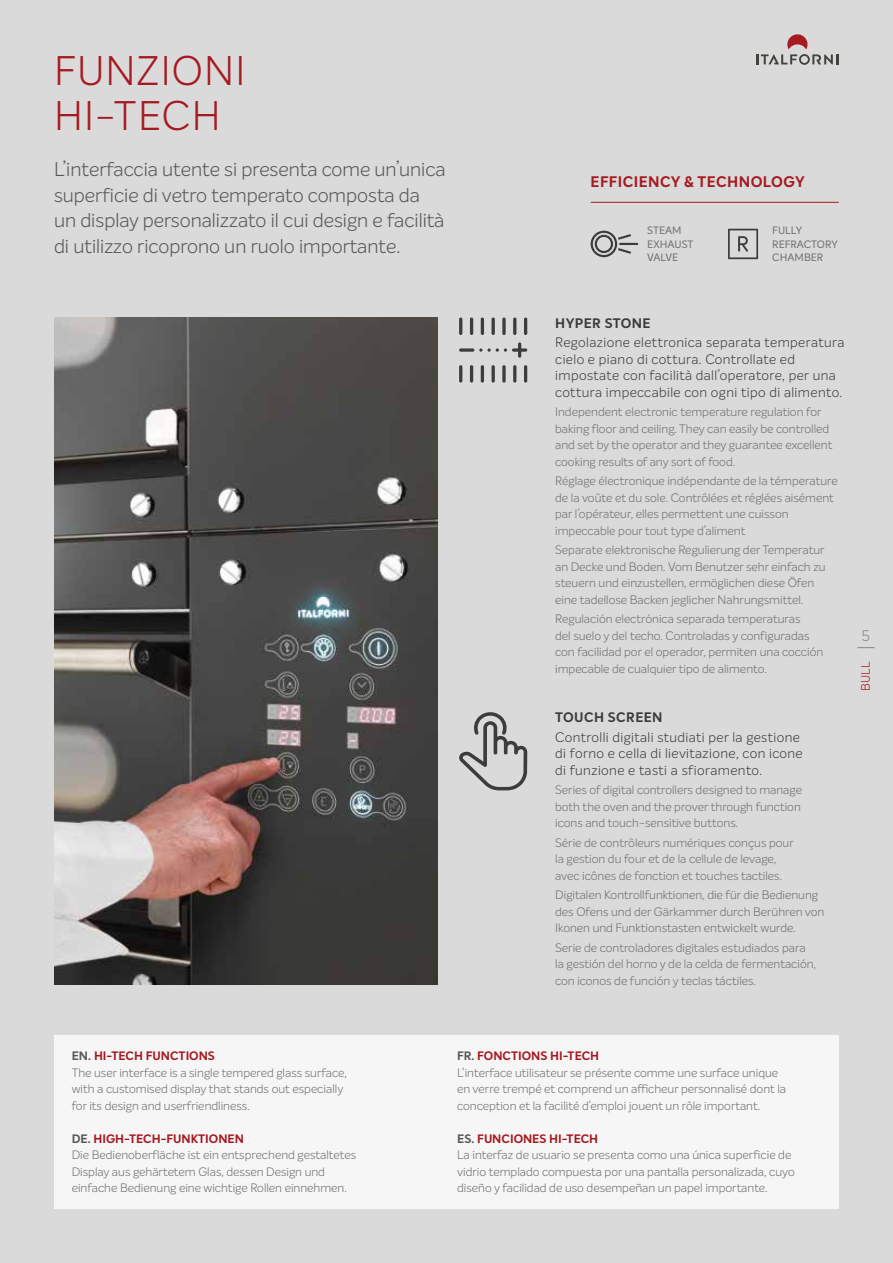
<style>
.page{position:relative;width:893px;height:1263px;background:#dadada}
.page>*{position:absolute;margin:0;border:0;box-sizing:border-box;transform-origin:0 0}
.t1{font:300 40.5px/45px "Intelo Alt";letter-spacing:.03em;color:#a61a21}
.t2{font:300 19.5px/25.5px "Intelo Alt";color:#575756}
.t3{font:700 15px "Intelo Alt";letter-spacing:.03em;color:#a61a21}
.t4{font:300 15px "Intelo Alt";color:#878787}
.t5{font:300 13.5px/16.5px "Intelo Alt";letter-spacing:.03em;color:#3c3c3b}
.t6{font:700 13.5px "Intelo Alt";letter-spacing:.03em;color:#3c3c3b}
.t7{font:300 12px/16.5px "Intelo Alt";color:#706f6f}
.t8{font:300 12px "Intelo Alt";color:#a61a21}
.t9{font:10.5px/13.5px "Intelo Alt";color:#706f6f}
.s1{font-weight:700;color:#575756}
.s2{font-weight:700;color:#a61a21}
</style>
<div class="page">
<svg style="left:857px;top:647px;width:18px;height:1px"></svg>
<svg style="left:756px;top:34px;width:83px;height:31px"></svg>
<img style="left:54px;top:317px;width:383px;height:667px">
<hr style="left:459px;top:365px;width:3px;height:18px;background:#3c3c3b;border-radius:2px">
<hr style="left:470px;top:365px;width:3px;height:18px;background:#3c3c3b;border-radius:2px">
<hr style="left:481px;top:365px;width:3px;height:18px;background:#3c3c3b;border-radius:2px">
<hr style="left:492px;top:365px;width:3px;height:18px;background:#3c3c3b;border-radius:2px">
<svg style="left:502px;top:365px;width:4px;height:18px"></svg>
<hr style="left:513px;top:365px;width:3px;height:18px;background:#3c3c3b;border-radius:2px">
<hr style="left:524px;top:365px;width:3px;height:18px;background:#3c3c3b;border-radius:2px">
<hr style="left:459px;top:317px;width:3px;height:18px;background:#3c3c3b;border-radius:2px">
<hr style="left:470px;top:317px;width:3px;height:18px;background:#3c3c3b;border-radius:2px">
<hr style="left:481px;top:317px;width:3px;height:18px;background:#3c3c3b;border-radius:2px">
<hr style="left:492px;top:317px;width:3px;height:18px;background:#3c3c3b;border-radius:2px">
<svg style="left:502px;top:317px;width:4px;height:18px"></svg>
<hr style="left:513px;top:317px;width:3px;height:18px;background:#3c3c3b;border-radius:2px">
<hr style="left:524px;top:317px;width:3px;height:18px;background:#3c3c3b;border-radius:2px">
<svg style="left:459px;top:348px;width:15px;height:4px"></svg>
<svg style="left:479px;top:342px;width:48px;height:16px"></svg>
<svg style="left:459px;top:712px;width:68px;height:78px"></svg>
<hr style="left:591px;top:202px;width:247px;height:1px;background:#a61a21">
<svg style="left:591px;top:231px;width:47px;height:26px"></svg>
<svg style="left:728px;top:229px;width:30px;height:30px"></svg>
<div style="left:54px;top:1036px;width:785px;height:173px;background:#f6f6f6"></div>
<h1 class="t1" style="left:54px;top:48px;width:193px">FUNZIONI<br>HI-TECH</h1>
<h2 class="t2" style="left:54px;top:157px;width:393px">L’interfaccia utente si presenta come un’unica superficie di vetro temperato composta da un display personalizzato il cui design e facilità di utilizzo ricoprono un ruolo importante.</h2>
<p class="t3" style="left:591px;top:172px;width:216px">EFFICIENCY &amp; TECHNOLOGY</p>
<p class="t9" style="left:647px;top:224px;width:48px">STEAM<br>EXHAUST<br>VALVE</p>
<p class="t9" style="left:772px;top:224px;width:67px">FULLY<br>REFRACTORY<br>CHAMBER</p>
<p class="t6" style="left:555px;top:314px;width:97px">HYPER STONE</p>
<p class="t5" style="left:555px;top:334px;width:291px">Regolazione elettronica separata temperatura cielo e piano di cottura. Controllate ed impostate con facilità dall’operatore, per una cottura impeccabile con ogni tipo di alimento.</p>
<p class="t7" style="left:555px;top:404px;width:279px">Independent electronic temperature regulation for baking floor and ceiling. They can easily be controlled and set by the operator and they guarantee excellent cooking results of any sort of food.</p>
<p class="t7" style="left:555px;top:473px;width:284px">Réglage électronique indépendante de la témperature de la voûte et du sole. Contrôlées et réglées aisément par l’opérateur, elles permettent une cuisson impeccable pour tout type d’aliment</p>
<p class="t7" style="left:555px;top:542px;width:272px">Separate elektronische Regulierung der Temperatur an Decke und Boden. Vom Benutzer sehr einfach zu steuern und einzustellen, ermöglichen diese Öfen eine tadellose Backen jeglicher Nahrungsmittel.</p>
<p class="t7" style="left:555px;top:611px;width:270px">Regulación electrónica separada temperaturas<br>del suelo y del techo. Controladas y configuradas con facilidad por el operador, permiten una cocción impecable de cualquier tipo de alimento.</p>
<p class="t6" style="left:555px;top:709px;width:109px">TOUCH SCREEN</p>
<p class="t5" style="left:555px;top:729px;width:249px">Controlli digitali studiati per la gestione di forno e cella di lievitazione, con icone di funzione e tasti a sfioramento.</p>
<p class="t7" style="left:555px;top:782px;width:248px;text-align:justify">Series of digital controllers designed to manage both the oven and the prover through function icons and touch-sensitive buttons.</p>
<p class="t7" style="left:555px;top:834px;width:240px">Série de contrôleurs numériques conçus pour la gestion du four et de la cellule de levage, avec icônes de fonction et touches tactiles.</p>
<p class="t7" style="left:555px;top:887px;width:271px">Digitalen Kontrollfunktionen, die für die Bedienung des Ofens und der Gärkammer durch Berühren von<br>Ikonen und Funktionstasten entwickelt wurde.</p>
<p class="t7" style="left:555px;top:939px;width:262px">Serie de controladores digitales estudiados para la gestión del horno y de la celda de fermentación, con iconos de función y teclas táctiles.</p>
<p class="t4" style="left:862px;top:626px;width:10px">5</p>
<p class="t8" style="left:858px;top:691px;width:31px;rotate:-90deg">BULL</p>
<p class="t7" style="left:72px;top:1048px;width:277px"><span class="s1">EN.</span> <span class="s2">HI-TECH FUNCTIONS<br></span>The user interface is a single tempered glass surface, with a customised display that stands out especially for its design and userfriendliness.</p>
<p class="t7" style="left:72px;top:1130px;width:286px"><span class="s1">DE.</span> <span class="s2">HIGH-TECH-FUNKTIONEN<br></span>Die Bedienoberfläche ist ein entsprechend gestaltetes Display aus gehärtetem Glas, dessen Design und einfache Bedienung eine wichtige Rollen einnehmen.</p>
<p class="t7" style="left:457px;top:1048px;width:331px"><span class="s1">FR.</span> <span class="s2">FONCTIONS HI-TECH<br></span>L‘interface utilisateur se présente comme une surface unique en verre trempé et comprend un afficheur personnalisé dont la conception et la facilité d‘emploi jouent un rôle important.</p>
<p class="t7" style="left:457px;top:1130px;width:339px"><span class="s1">ES.</span> <span class="s2">FUNCIONES HI-TECH<br></span>La interfaz de usuario se presenta como una única superficie de vidrio templado compuesta por una pantalla personalizada, cuyo diseño y facilidad de uso desempeñan un papel importante.</p>
</div>
